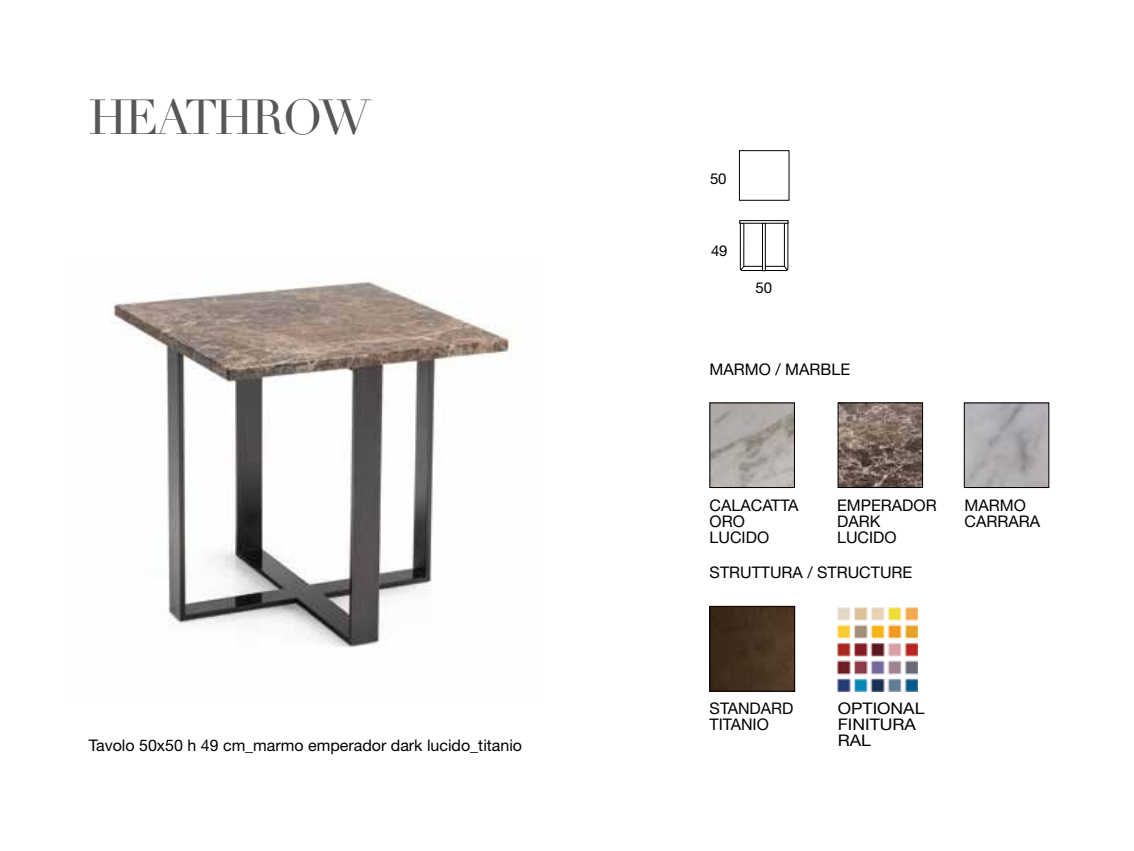
<style>
.page{position:relative;width:1134px;height:851px;background:#fff}
.page>*{position:absolute;margin:0;border:0;box-sizing:border-box;transform-origin:0 0}
.t1{font:48px "Didot";letter-spacing:-.06em;color:#575756}
.t2{font:16px/16px "Helvetica Neue LT Std";color:#000}
.t3{font:16px/16px "Helvetica Neue LT Std";color:#000;scale:1.1 1}
.t4{font:15px "Helvetica Neue LT Std";color:#000}
</style>
<div class="page">
<img style="left:110px;top:278px;width:403px;height:370px">
<svg style="left:739px;top:222px;width:50px;height:49px"></svg>
<div style="left:762px;top:222px;width:4px;height:49px;border:1px solid #000"></div>
<div style="left:739px;top:220px;width:49px;height:4px;border:1px solid #000"></div>
<div style="left:739px;top:150px;width:50px;height:51px;border:1px solid #000"></div>
<img style="left:712px;top:608px;width:81px;height:81px">
<div style="left:710px;top:606px;width:85px;height:85px;border:1px solid #000"></div>
<img style="left:712px;top:404px;width:81px;height:81px">
<img style="left:840px;top:404px;width:81px;height:81px">
<div style="left:838px;top:402px;width:85px;height:85px;border:1px solid #000"></div>
<img style="left:838px;top:607px;width:79px;height:84px">
<h1 class="t1" style="left:89px;top:89px;width:283px">HEATHROW</h1>
<p class="t2" style="left:89px;top:736px;width:435px">Tavolo 50x50 h 49 cm_marmo emperador dark lucido_titanio</p>
<p class="t4" style="left:710px;top:169px;width:18px">50</p>
<p class="t4" style="left:711px;top:241px;width:18px">49</p>
<p class="t4" style="left:756px;top:279px;width:18px">50</p>
<p class="t2" style="left:710px;top:360px;width:142px">MARMO / MARBLE</p>
<p class="t2" style="left:710px;top:496px;width:90px">CALACATTA<br>ORO<br>LUCIDO</p>
<p class="t2" style="left:837px;top:496px;width:101px">EMPERADOR<br>DARK<br>LUCIDO</p>
<p class="t2" style="left:964px;top:496px;width:77px">MARMO<br>CARRARA</p>
<p class="t2" style="left:710px;top:564px;width:204px">STRUTTURA / STRUCTURE</p>
<p class="t2" style="left:710px;top:700px;width:85px">STANDARD<br>TITANIO</p>
<p class="t3" style="left:838px;top:700px;width:80px">OPTIONAL<br>FINITURA<br>RAL</p>
</div>
